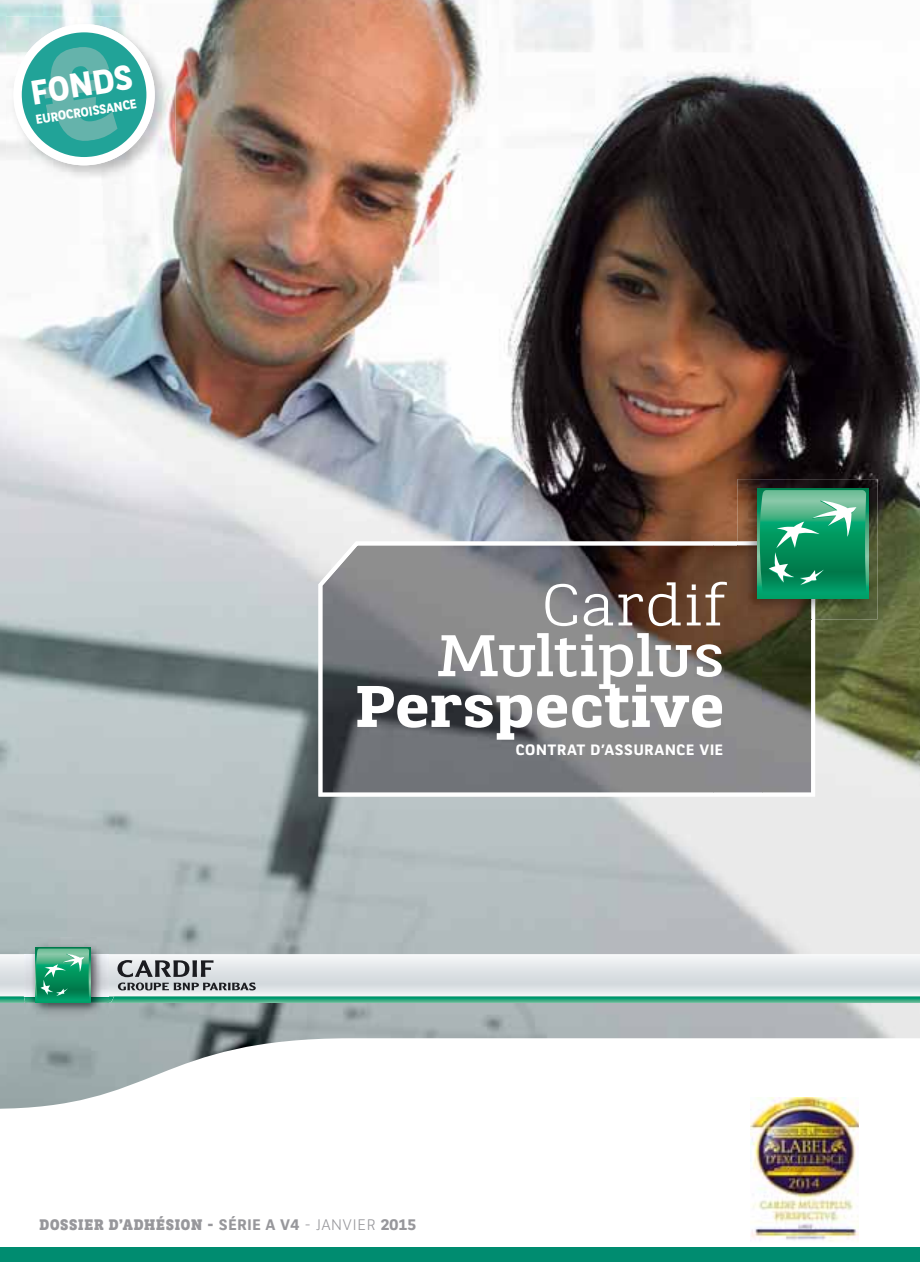
<style>
.page{position:relative;width:920px;height:1262px;background:#fff}
.page>*{position:absolute;margin:0;border:0;box-sizing:border-box;transform-origin:0 0}
.t1{font:700 58.5px "BNPP Slab Serif Expanded";letter-spacing:-.015em;color:#fff}
.t2{font:58.5px "BNPP Slab Serif Expanded";letter-spacing:-.025em;color:#fff}
.t3{font:300 58.5px "BNPP Slab Serif Expanded";letter-spacing:.01em;color:#fff}
.t4{font:700 34.05px "BNPP Sans";color:#fff}
.t5{font:800 15.3px "BNPP Slab Serif";letter-spacing:.045em;color:#97979b}
.t6{font:700 15px "BNPP Square";letter-spacing:.025em;color:#fff}
.t7{font:700 12.9px "BNPP Sans";color:#fff}
.s1{font-family:"BNPP Square";font-weight:700}
.s2{font-family:"BNPP Square";font-weight:300}
</style>
<div class="page">
<img style="left:0;top:0;width:919px;height:1038px">
<svg style="left:0;top:1038px;width:891px;height:203px"></svg>
<svg style="left:318px;top:541px;width:497px;height:255px;background:#797675"></svg>
<img style="left:737px;top:479px;width:140px;height:140px">
<img style="left:737px;top:541px;width:78px;height:78px">
<div style="left:757px;top:488px;width:111px;height:110px;background:linear-gradient(to right,#00a168,#00a168)"></div>
<svg style="left:759px;top:490px;width:107px;height:105px;background:#32a579"></svg>
<img style="left:25px;top:937px;width:83px;height:83px">
<svg style="left:0;top:948px;width:919px;height:54px;background:#bbd2cd"></svg>
<div style="left:0;top:1246px;width:919px;height:15px;background:#008c70"></div>
<img style="left:6px;top:17px;width:169px;height:169px">
<img style="left:750px;top:1097px;width:108px;height:145px">
<svg style="left:13px;top:23px;width:142px;height:143px"></svg>
<h2 class="t4" style="left:28px;top:73px;width:104px;rotate:-9deg">FONDS</h2>
<p class="t7" style="left:35px;top:112px;width:104px;rotate:-9deg">EUROCROISSANCE</p>
<h1 class="t3" style="left:541px;top:571px;width:185px">Cardif</h1>
<h1 class="t2" style="left:437px;top:634px;width:289px">Multiplus</h1>
<h1 class="t1" style="left:355px;top:672px;width:371px">Perspective</h1>
<p class="t6" style="left:515px;top:740px;width:209px">CONTRAT D’ASSURANCE VIE</p>
<p class="t5" style="left:39px;top:1215px;width:378px">DOSSIER D’ADHÉSION - <span class="s1">SÉRIE A V4</span> <span class="s2">- JANVIER</span> <span class="s1">2015</span></p>
</div>
